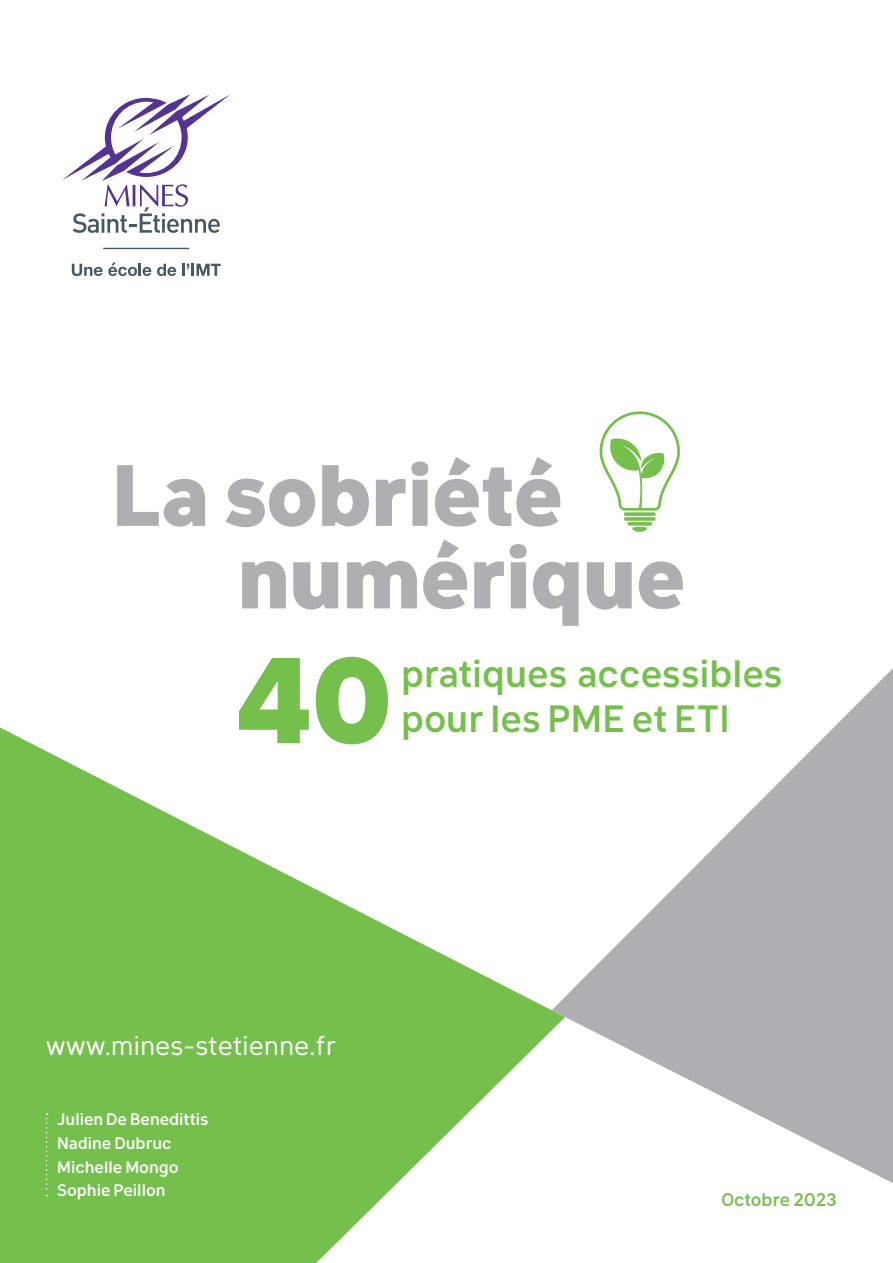
<style>
.page{position:relative;width:893px;height:1263px;background:#fff}
.page>*{position:absolute;margin:0;border:0;box-sizing:border-box;transform-origin:0 0}
.t1{font:800 120px "Klima";color:#75c04c}
.t2{font:800 85.5px/82.5px "Klima";color:#aeafb3}
.t3{font:500 37.5px/45px "Klima";color:#75c04c}
.t4{font:26.4px "Klima";color:#fff}
.t5{font:500 18px "Klima";color:#75c04c}
.t6{font:500 16.5px/23.7px "Klima";color:#fff}
</style>
<div class="page">
<svg style="left:0;top:727px;width:552px;height:536px;fill:#75c04c"></svg>
<svg style="left:552px;top:668px;width:341px;height:515px"></svg>
<svg style="left:46px;top:1113px;width:2px;height:83px"></svg>
<svg style="left:599px;top:411px;width:81px;height:121px"></svg>
<hr style="left:103px;top:248px;width:86px;height:1px;background:#475865">
<svg style="left:62px;top:94px;width:168px;height:139px"></svg>
<svg style="left:72px;top:262px;width:79px;height:14px"></svg>
<svg style="left:157px;top:264px;width:19px;height:12px"></svg>
<svg style="left:182px;top:264px;width:39px;height:12px"></svg>
<h2 class="t2" style="left:238px;top:444px;width:449px;text-indent:-126px">La sobriété numérique</h2>
<h1 class="t1" style="left:235px;top:593px;width:158px">40</h1>
<h3 class="t3" style="left:401px;top:647px;width:383px">pratiques accessibles pour les PME et ETI</h3>
<h3 class="t4" style="left:46px;top:1023px;width:292px">www.mines-stetienne.fr</h3>
<p class="t6" style="left:57px;top:1105px;width:153px">Julien De Benedittis<br>Nadine Dubruc<br>Michelle Mongo<br>Sophie Peillon</p>
<p class="t5" style="left:721px;top:1185px;width:117px">Octobre 2023</p>
</div>
